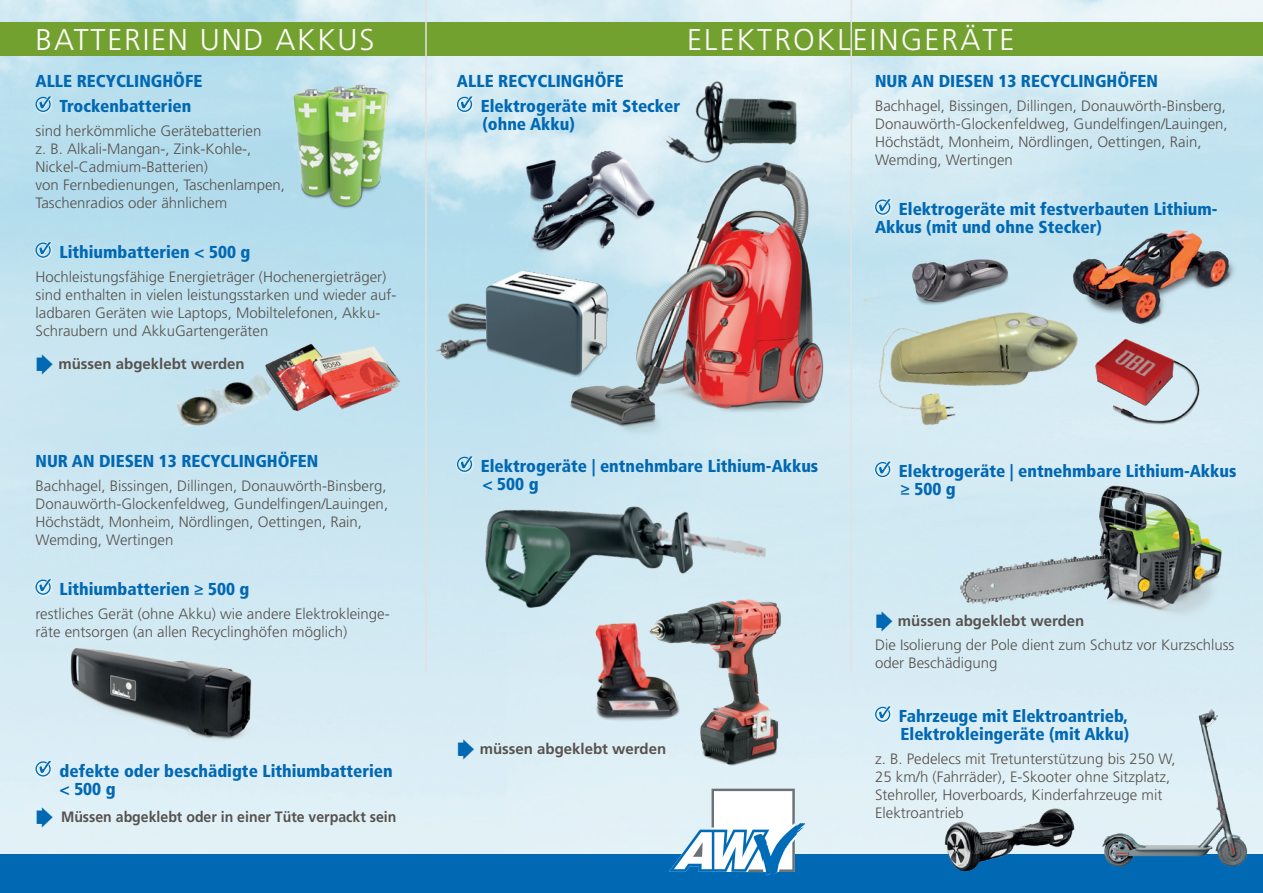
<style>
.page{position:relative;width:1263px;height:893px;background:#fff}
.page>*{position:absolute;margin:0;border:0;box-sizing:border-box;transform-origin:0 0}
.Überschrift{font:300 30px "Frutiger";letter-spacing:.07em;color:#fff}
.Auszeichnung{font:900 condensed 17.25px/18px "Frutiger";color:#0168b3}
.Text_1_auf_hell{font:900 condensed 17.25px/18px "Frutiger";color:#0168b3}
.Text_1_auf_hell-2{font:300 15px/18px "Frutiger";color:#57524e}
.Auszeichnung-2{font:300 15px/18px "Frutiger";color:#57524e}
.Text_1_auf_hell-3{font:700 15px "Frutiger";color:#57524e}
.Text_1_auf_hell-4{font:700 15px "Frutiger";color:#57524e;scale:.94 1}
.s1{color:#0168b3}
</style>
<div class="page">
<img style="left:0;top:0;width:1263px;height:855px">
<div style="left:0;top:855px;width:1263px;height:38px;background:#0168b3"></div>
<div style="left:0;top:23px;width:1263px;height:33px;background:#73a12f"></div>
<div style="left:34px;top:95px;width:20px;height:19px;background:#fff;opacity:.9"></div>
<svg style="left:36px;top:96px;width:15px;height:16px"></svg>
<div style="left:34px;top:241px;width:20px;height:19px;background:#fff;opacity:.9"></div>
<svg style="left:36px;top:242px;width:15px;height:16px"></svg>
<div style="left:34px;top:578px;width:20px;height:19px;background:#fff;opacity:.9"></div>
<svg style="left:36px;top:579px;width:15px;height:16px"></svg>
<div style="left:34px;top:759px;width:20px;height:20px;background:#fff;opacity:.9"></div>
<svg style="left:36px;top:761px;width:15px;height:15px"></svg>
<img style="left:273px;top:78px;width:133px;height:134px">
<div style="left:455px;top:95px;width:20px;height:19px;background:#dbeef5"></div>
<svg style="left:457px;top:96px;width:15px;height:16px"></svg>
<div style="left:455px;top:455px;width:20px;height:19px;background:#fff;opacity:.9"></div>
<svg style="left:457px;top:456px;width:15px;height:16px"></svg>
<div style="left:874px;top:198px;width:19px;height:19px;background:#fff;opacity:.9"></div>
<svg style="left:875px;top:199px;width:15px;height:16px"></svg>
<div style="left:874px;top:460px;width:19px;height:20px;background:#fff;opacity:.9"></div>
<svg style="left:875px;top:461px;width:15px;height:16px"></svg>
<div style="left:874px;top:705px;width:19px;height:19px;background:#fff;opacity:.9"></div>
<svg style="left:875px;top:706px;width:15px;height:16px"></svg>
<svg style="left:669px;top:789px;width:136px;height:86px"></svg>
<hr style="left:850px;top:0;width:2px;height:672px;background:#e0e1e3">
<hr style="left:425px;top:0;width:2px;height:672px;background:#e0e1e3">
<img style="left:160px;top:343px;width:133px;height:112px">
<img style="left:61px;top:637px;width:202px;height:114px">
<img style="left:559px;top:156px;width:273px;height:283px">
<img style="left:449px;top:485px;width:317px;height:155px">
<img style="left:628px;top:595px;width:176px;height:176px">
<img style="left:539px;top:614px;width:172px;height:116px">
<img style="left:954px;top:476px;width:274px;height:148px">
<img style="left:864px;top:285px;width:235px;height:145px">
<img style="left:898px;top:231px;width:119px;height:90px">
<img style="left:1067px;top:223px;width:172px;height:106px">
<img style="left:1056px;top:695px;width:207px;height:172px">
<img style="left:942px;top:798px;width:136px;height:74px">
<img style="left:261px;top:342px;width:141px;height:74px">
<img style="left:427px;top:289px;width:47px;height:79px">
<img style="left:474px;top:251px;width:147px;height:147px">
<img style="left:735px;top:95px;width:69px;height:73px">
<img style="left:655px;top:69px;width:80px;height:109px">
<img style="left:517px;top:145px;width:146px;height:110px">
<img style="left:1075px;top:333px;width:134px;height:99px">
<p class="Überschrift" style="left:36px;top:22px;width:340px">BATTERIEN UND AKKUS</p>
<p class="Überschrift" style="left:687px;top:22px;width:329px">ELEKTROKLEINGERÄTE</p>
<p class="Auszeichnung" style="left:36px;top:72px;width:168px">ALLE RECYCLINGHÖFE</p>
<p class="Auszeichnung" style="left:59px;top:97px;width:133px">Trockenbatterien</p>
<p class="Text_1_auf_hell-2" style="left:36px;top:122px;width:251px">sind herkömmliche Gerätebatterien<br>z. B. Alkali-Mangan-, Zink-Kohle-, Nickel-Cadmium-Batterien)<br>von Fernbedienungen, Taschenlampen, Taschenradios oder ähnlichem</p>
<p class="Auszeichnung" style="left:59px;top:243px;width:192px">Lithiumbatterien &lt; 500 g</p>
<p class="Auszeichnung-2" style="left:36px;top:268px;width:362px">Hochleistungsfähige Energieträger (Hochenergieträger) sind enthalten in vielen leistungsstarken und wieder auf&shy;ladbaren Geräten wie Laptops, Mobiltelefonen, Akku-Schraubern und AkkuGartengeräten</p>
<p class="Text_1_auf_hell-3" style="left:36px;top:355px;width:211px"><span class="s1">➧</span> müssen abgeklebt werden</p>
<p class="Auszeichnung" style="left:457px;top:72px;width:168px">ALLE RECYCLINGHÖFE</p>
<p class="Auszeichnung" style="left:481px;top:97px;width:201px">Elektrogeräte mit Stecker (ohne Akku)</p>
<p class="Auszeichnung" style="left:875px;top:72px;width:284px">NUR AN DIESEN 13 RECYCLINGHÖFEN</p>
<p class="Text_1_auf_hell-2" style="left:875px;top:97px;width:354px">Bachhagel, Bissingen, Dillingen, Donauwörth-Binsberg, Donauwörth-Glockenfeldweg, Gundelfingen/Lauingen, Höchstädt, Monheim, Nördlingen, Oettingen, Rain, Wemding, Wertingen</p>
<p class="Auszeichnung" style="left:875px;top:200px;width:344px;text-indent:24px">Elektrogeräte mit festverbauten Lithium-<br>Akkus (mit und ohne Stecker)</p>
<p class="Auszeichnung" style="left:36px;top:452px;width:284px">NUR AN DIESEN 13 RECYCLINGHÖFEN</p>
<p class="Text_1_auf_hell-2" style="left:36px;top:477px;width:354px">Bachhagel, Bissingen, Dillingen, Donauwörth-Binsberg, Donauwörth-Glockenfeldweg, Gundelfingen/Lauingen, Höchstädt, Monheim, Nördlingen, Oettingen, Rain, Wemding, Wertingen</p>
<p class="Text_1_auf_hell" style="left:59px;top:580px;width:192px">Lithiumbatterien ≥ 500 g</p>
<p class="Text_1_auf_hell-2" style="left:36px;top:605px;width:356px">restliches Gerät (ohne Akku) wie andere Elektrokleinge&shy;räte entsorgen (an allen Recyclinghöfen möglich)</p>
<p class="Text_1_auf_hell" style="left:60px;top:761px;width:335px">defekte oder beschädigte Lithiumbatterien &lt; 500 g</p>
<p class="Text_1_auf_hell-4" style="left:36px;top:808px;width:385px"><span class="s1">➧</span> Müssen abgeklebt oder in einer Tüte verpackt sein</p>
<p class="Auszeichnung" style="left:481px;top:457px;width:339px">Elektrogeräte | entnehmbare Lithium-Akkus &lt; 500 g</p>
<p class="Text_1_auf_hell-3" style="left:457px;top:739px;width:211px"><span class="s1">➧</span> müssen abgeklebt werden</p>
<p class="Auszeichnung" style="left:899px;top:462px;width:339px">Elektrogeräte | entnehmbare Lithium-Akkus ≥ 500 g</p>
<p class="Text_1_auf_hell-3" style="left:875px;top:612px;width:211px"><span class="s1">➧</span> müssen abgeklebt werden</p>
<p class="Text_1_auf_hell-2" style="left:875px;top:636px;width:361px">Die Isolierung der Pole dient zum Schutz vor Kurzschluss oder Beschädigung</p>
<p class="Auszeichnung" style="left:899px;top:707px;width:232px">Fahrzeuge mit Elektroantrieb,<br>Elektrokleingeräte (mit Akku)</p>
<p class="Text_1_auf_hell-2" style="left:875px;top:750px;width:302px">z. B. Pedelecs mit Tretunterstützung bis 250 W, 25 km/h (Fahrräder), E-Skooter ohne Sitzplatz, Stehroller, Hoverboards, Kinderfahrzeuge mit Elektroantrieb</p>
</div>
